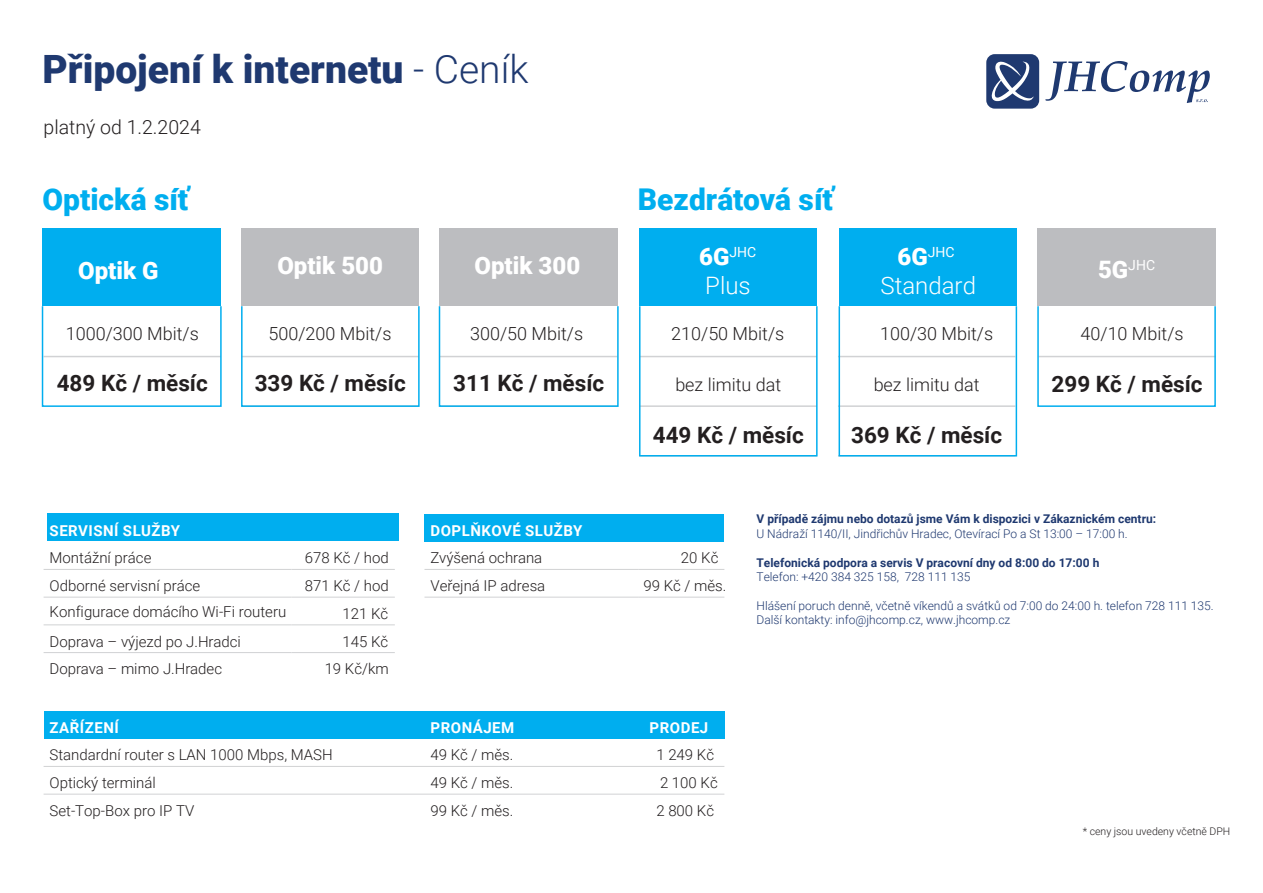
<style>
.page{position:relative;width:1263px;height:893px;background:#fff}
.page>*{position:absolute;margin:0;border:0;box-sizing:border-box;transform-origin:0 0}
.t1{font:900 39px "Roboto";color:#1f3970}
.t2{font:900 30px "Roboto";color:#00aeef}
.t3{font:900 24px "Roboto";color:#fff}
.t4{font:300 24px "Roboto";color:#fff}
.t5{font:700 22.5px "Roboto";color:#231f20}
.t6{font:300 19.5px "Roboto";color:#231f20}
.t7{font:300 18px "Roboto";color:#231f20}
.t8{font:300 15px/27.8px "Roboto";color:#231f20}
.t9{font:700 15px "Roboto";letter-spacing:.035em;color:#fff}
.t10{font:13.95px "Roboto";color:#fff}
.t11{font:300 12px/14.4px "Roboto";color:#1f3970}
.t12{font:700 12px "Roboto";color:#1f3970}
.t13{font:300 10.5px "Roboto";color:#231f20}
.s1{font-weight:300}
.s2{font-weight:900;font-size:24px}
</style>
<div class="page">
<div style="left:424px;top:514px;width:300px;height:28px;background:#00aeef"></div>
<hr style="left:424px;top:569px;width:214px;height:1px;background:#d1d2d4">
<hr style="left:638px;top:569px;width:86px;height:1px;background:#d1d2d4">
<hr style="left:424px;top:597px;width:214px;height:1px;background:#d1d2d4">
<hr style="left:638px;top:597px;width:86px;height:1px;background:#d1d2d4">
<div style="left:43px;top:228px;width:178px;height:77px;background:#00aeef"></div>
<hr style="left:44px;top:356px;width:177px;height:1px;background:#d1d2d4">
<div style="left:42px;top:305px;width:180px;height:102px;border:2px solid #00aeef"></div>
<div style="left:47px;top:513px;width:352px;height:27px;background:#00aeef"></div>
<hr style="left:44px;top:569px;width:248px;height:1px;background:#d1d2d4">
<hr style="left:292px;top:569px;width:103px;height:1px;background:#d1d2d4">
<hr style="left:44px;top:597px;width:248px;height:1px;background:#d1d2d4">
<hr style="left:292px;top:597px;width:103px;height:1px;background:#d1d2d4">
<hr style="left:44px;top:624px;width:248px;height:1px;background:#d1d2d4">
<hr style="left:292px;top:624px;width:103px;height:1px;background:#d1d2d4">
<hr style="left:44px;top:652px;width:248px;height:1px;background:#d1d2d4">
<hr style="left:292px;top:652px;width:103px;height:1px;background:#d1d2d4">
<div style="left:44px;top:711px;width:680px;height:28px;background:#00aeef"></div>
<hr style="left:44px;top:766px;width:680px;height:1px;background:#d1d2d4">
<hr style="left:44px;top:794px;width:680px;height:1px;background:#d1d2d4">
<div style="left:242px;top:228px;width:177px;height:77px;background:#bcbdc0"></div>
<hr style="left:242px;top:356px;width:177px;height:1px;background:#d1d2d4">
<div style="left:241px;top:305px;width:179px;height:102px;border:2px solid #00aeef"></div>
<div style="left:640px;top:228px;width:177px;height:77px;background:#00aeef"></div>
<hr style="left:640px;top:356px;width:177px;height:1px;background:#d1d2d4">
<hr style="left:640px;top:405px;width:177px;height:2px;background:#d1d2d4">
<div style="left:639px;top:305px;width:178px;height:151px;border:2px solid #00aeef"></div>
<div style="left:839px;top:228px;width:177px;height:77px;background:#00aeef"></div>
<hr style="left:838px;top:356px;width:177px;height:1px;background:#d1d2d4">
<hr style="left:838px;top:405px;width:177px;height:2px;background:#d1d2d4">
<div style="left:838px;top:305px;width:179px;height:151px;border:2px solid #00aeef"></div>
<div style="left:1037px;top:228px;width:179px;height:77px;background:#bcbdc0"></div>
<hr style="left:1038px;top:356px;width:178px;height:1px;background:#d1d2d4">
<div style="left:1037px;top:305px;width:179px;height:102px;border:2px solid #00aeef"></div>
<svg style="left:986px;top:54px;width:53px;height:55px"></svg>
<svg style="left:1045px;top:61px;width:165px;height:42px"></svg>
<div style="left:439px;top:228px;width:179px;height:77px;background:#bcbdc0"></div>
<hr style="left:440px;top:356px;width:177px;height:1px;background:#d1d2d4">
<div style="left:439px;top:305px;width:180px;height:102px;border:2px solid #00aeef"></div>
<h1 class="t1" style="left:43px;top:42px;width:487px">Připojení k internetu <span class="s1">- Ceník</span></h1>
<h3 class="t6" style="left:44px;top:114px;width:159px">platný od 1.2.2024</h3>
<h2 class="t2" style="left:43px;top:178px;width:148px">Optická síť</h2>
<h3 class="t3" style="left:78px;top:254px;width:82px">Optik G</h3>
<h3 class="t3" style="left:277px;top:249px;width:107px">Optik 500</h3>
<h3 class="t3" style="left:475px;top:249px;width:107px">Optik 300</h3>
<h2 class="t2" style="left:638px;top:178px;width:197px">Bezdrátová síť</h2>
<p class="t10" style="left:699px;top:242px;width:59px"><span class="s2">6G</span>JHC</p>
<p class="t10" style="left:897px;top:242px;width:59px"><span class="s2">6G</span>JHC</p>
<h3 class="t4" style="left:705px;top:269px;width:47px">Plus</h3>
<h3 class="t4" style="left:880px;top:269px;width:97px">Standard</h3>
<p class="t10" style="left:1098px;top:255px;width:59px"><span class="s2">5G</span>JHC</p>
<p class="t7" style="left:66px;top:321px;width:134px">1000/300 Mbit/s</p>
<p class="t7" style="left:268px;top:321px;width:124px">500/200 Mbit/s</p>
<p class="t7" style="left:470px;top:321px;width:114px">300/50 Mbit/s</p>
<h3 class="t5" style="left:57px;top:367px;width:153px">489 Kč / měsíc</h3>
<h3 class="t5" style="left:255px;top:367px;width:153px">339 Kč / měsíc</h3>
<h3 class="t5" style="left:453px;top:367px;width:153px">311 Kč / měsíc</h3>
<p class="t7" style="left:671px;top:321px;width:114px">210/50 Mbit/s</p>
<p class="t7" style="left:675px;top:372px;width:107px">bez limitu dat</p>
<h3 class="t5" style="left:653px;top:419px;width:153px">449 Kč / měsíc</h3>
<p class="t7" style="left:880px;top:321px;width:114px">100/30 Mbit/s</p>
<p class="t7" style="left:874px;top:372px;width:107px">bez limitu dat</p>
<h3 class="t5" style="left:851px;top:419px;width:153px">369 Kč / měsíc</h3>
<p class="t7" style="left:1080px;top:321px;width:105px">40/10 Mbit/s</p>
<h3 class="t5" style="left:1051px;top:368px;width:153px">299 Kč / měsíc</h3>
<p class="t9" style="left:50px;top:520px;width:132px">SERVISNÍ SLUŽBY</p>
<p class="t8" style="left:50px;top:544px;width:103px">Montážní práce</p>
<p class="t8" style="left:305px;top:544px;width:85px">678 Kč / hod</p>
<p class="t8" style="left:50px;top:571px;width:152px">Odborné servisní práce</p>
<p class="t8" style="left:305px;top:571px;width:85px;text-align:right">871 Kč / hod<br>121 Kč</p>
<p class="t8" style="left:50px;top:627px;width:193px">Doprava – výjezd po J.Hradci</p>
<p class="t8" style="left:50px;top:597px;width:238px">Konfigurace domácího Wi-Fi routeru</p>
<p class="t8" style="left:342px;top:627px;width:47px">145 Kč</p>
<p class="t8" style="left:50px;top:654px;width:174px">Doprava – mimo J.Hradec</p>
<p class="t8" style="left:325px;top:654px;width:66px">19 Kč/km</p>
<p class="t9" style="left:430px;top:520px;width:153px">DOPLŇKOVÉ SLUŽBY</p>
<p class="t8" style="left:430px;top:544px;width:113px">Zvýšená ochrana</p>
<p class="t8" style="left:681px;top:544px;width:39px">20 Kč</p>
<p class="t8" style="left:430px;top:571px;width:116px">Veřejná IP adresa</p>
<p class="t8" style="left:643px;top:571px;width:84px">99 Kč / měs.</p>
<p class="t9" style="left:50px;top:717px;width:71px">ZAŘÍZENÍ</p>
<p class="t9" style="left:430px;top:717px;width:85px">PRONÁJEM</p>
<p class="t9" style="left:649px;top:717px;width:60px">PRODEJ</p>
<p class="t8" style="left:50px;top:741px;width:285px">Standardní router s LAN 1000 Mbps, MASH</p>
<p class="t8" style="left:430px;top:741px;width:84px;text-align:justify">49 Kč / měs.<br>49 Kč / měs.<br>99 Kč / měs.</p>
<p class="t8" style="left:656px;top:741px;width:63px">1 249 Kč<br>2 100 Kč<br>2 800 Kč</p>
<p class="t8" style="left:50px;top:768px;width:146px">Optický terminál<br>Set-Top-Box pro IP TV</p>
<p class="t12" style="left:756px;top:511px;width:401px">V případě zájmu nebo dotazů jsme Vám k dispozici v Zákaznickém centru:</p>
<p class="t11" style="left:756px;top:526px;width:373px">U Nádraží 1140/II, Jindřichův Hradec, Otevírací Po a St 13:00 – 17:00 h.</p>
<p class="t12" style="left:756px;top:554px;width:344px">Telefonická podpora a servis V pracovní dny od 8:00 do 17:00 h</p>
<p class="t11" style="left:756px;top:569px;width:216px">Telefon: +420 384 325 158, 728 111 135</p>
<p class="t11" style="left:756px;top:598px;width:459px">Hlášení poruch denně, včetně víkendů a svátků od 7:00 do 24:00 h. telefon 728 111 135.<br>Další kontakty: info@jhcomp.cz, www.jhcomp.cz</p>
<p class="t13" style="left:1083px;top:824px;width:149px">* ceny jsou uvedeny včetně DPH</p>
</div>
